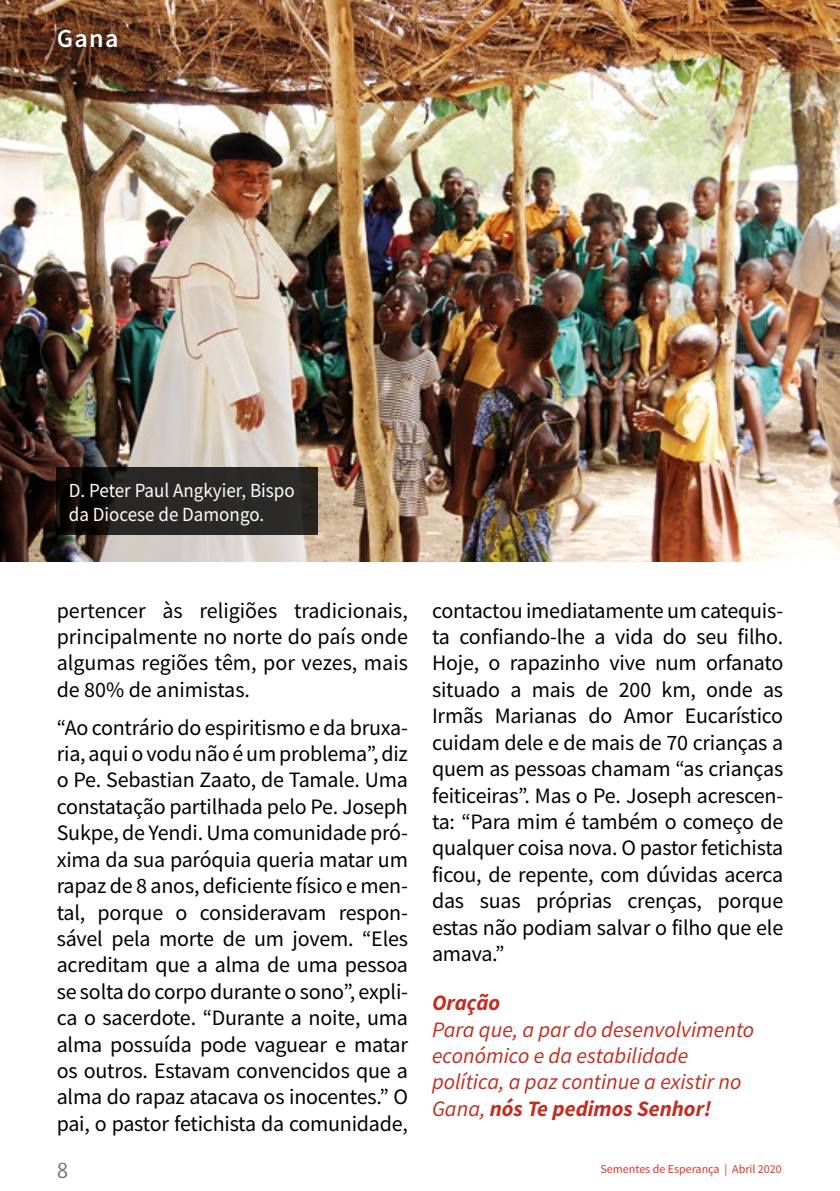
<style>
.page{position:relative;width:840px;height:1191px;background:#fff}
.page>*{position:absolute;margin:0;border:0;box-sizing:border-box;transform-origin:0 0}
.t1{font:600 26px "Source Sans Pro";color:#fff}
.t2{font:22px/26.4px "Source Sans Pro";letter-spacing:-.01em;color:#000;text-align:justify}
.t3{font:italic 22px/26.4px "Source Sans Pro";color:#c32c1f}
.t4{font:italic 700 22px "Source Sans Pro";color:#c32c1f}
.t5{font:22px "Dax";color:#727271}
.t6{font:20px/24px "Source Sans Pro";color:#fdfefd;scale:.95 1}
.t7{font:12px "Source Sans Pro";color:#e63027}
.s1{font-weight:700}
</style>
<div class="page">
<img style="left:0;top:0;width:839px;height:561px">
<div style="left:52px;top:24px;width:71px;height:28px;background:#000;opacity:.75"></div>
<svg style="left:57px;top:468px;width:260px;height:67px;background:#232120"></svg>
<p class="t1" style="left:57px;top:21px;width:63px">Gana</p>
<p class="t6" style="left:69px;top:478px;width:239px">D. Peter Paul Angkyier, Bispo da Diocese de Damongo.</p>
<p class="t2" style="left:57px;top:597px;width:352px">pertencer às religiões tradicionais, principalmente no norte do país onde algumas regiões têm, por vezes, mais de 80% de animistas.</p>
<p class="t2" style="left:57px;top:714px;width:352px">“Ao contrário do espiritismo e da bruxa&shy;ria, aqui o vodu não é um problema”, diz o Pe. Sebastian Zaato, de Tamale. Uma constatação partilhada pelo Pe. Joseph Sukpe, de Yendi. Uma comunidade pró&shy;xima da sua paróquia queria matar um rapaz de 8 anos, deficiente físico e men&shy;tal, porque o consideravam respon&shy;sável pela morte de um jovem. “Eles acreditam que a alma de uma pessoa se solta do corpo durante o sono”, expli&shy;ca o sacerdote. “Durante a noite, uma alma possuída pode vaguear e matar os outros. Estavam convencidos que a alma do rapaz atacava os inocentes.” O pai, o pastor fetichista da comunidade,</p>
<p class="t2" style="left:432px;top:597px;width:352px">contactou imediatamente um catequis&shy;ta confiando-lhe a vida do seu filho.<br>Hoje, o rapazinho vive num orfanato situado a mais de 200 km, onde as Irmãs Marianas do Amor Eucarístico cuidam dele e de mais de 70 crianças a quem as pessoas chamam “as crianças feiticeiras”. Mas o Pe. Joseph acrescen&shy;ta: “Para mim é também o começo de qualquer coisa nova. O pastor fetichista ficou, de repente, com dúvidas acerca das suas próprias crenças, porque estas não podiam salvar o filho que ele amava.”</p>
<p class="t4" style="left:432px;top:988px;width:70px">Oração</p>
<p class="t3" style="left:432px;top:1015px;width:323px">Para que, a par do desenvolvimento económico e da estabilidade política, a paz continue a existir no<br>Gana, <span class="s1">nós Te pedimos Senhor!</span></p>
<p class="t5" style="left:57px;top:1157px;width:13px">8</p>
<p class="t7" style="left:600px;top:1161px;width:183px">Sementes de Esperança | Abril 2020</p>
</div>
